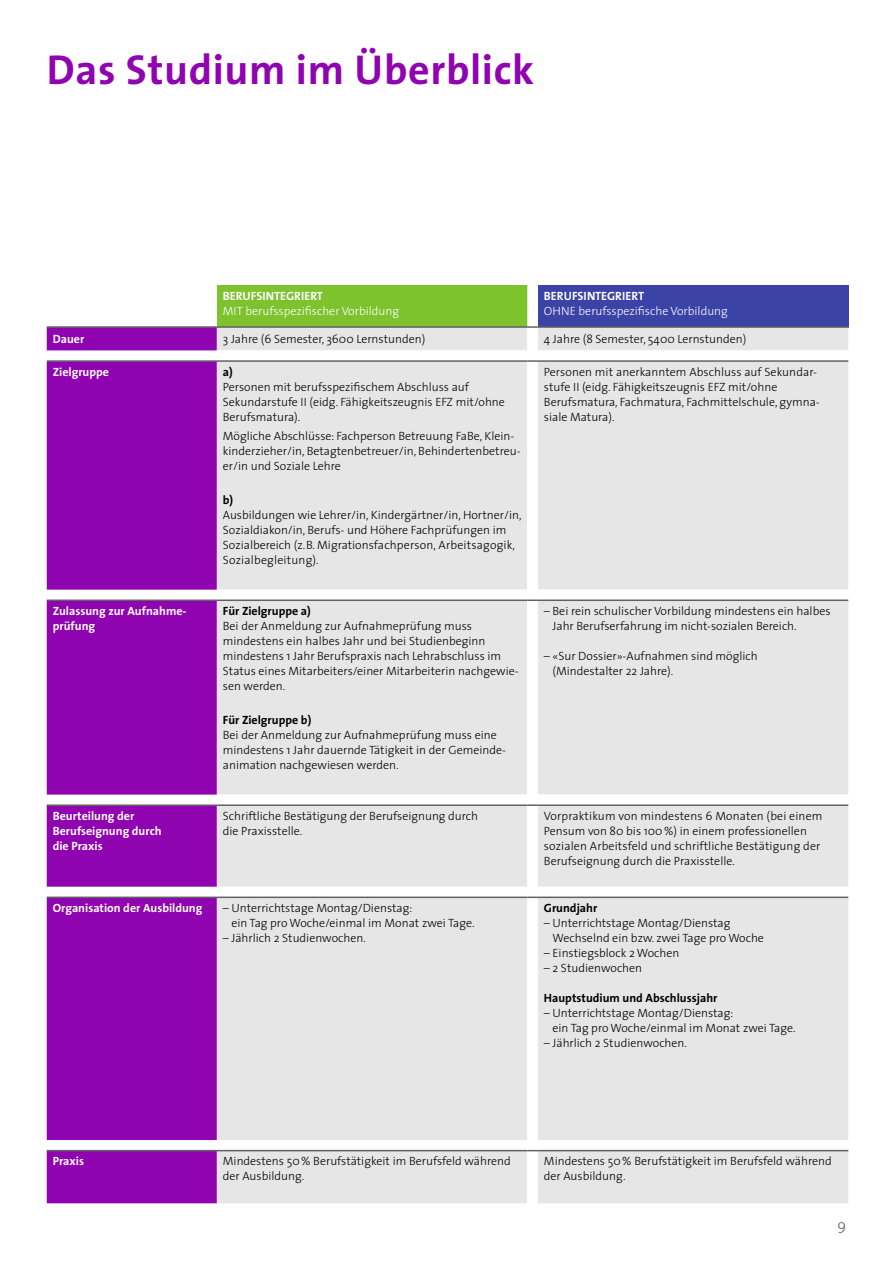
<style>
.page{position:relative;width:893px;height:1263px;background:#fff}
.page>*{position:absolute;margin:0;border:0;box-sizing:border-box;transform-origin:0 0}
._01_Titel{font:700 42px "The Sans";letter-spacing:.015em;color:#8f03b0}
.t1{font:300 15px "The Sans";color:#626262}
.t2{font:300 12px/15px "The Sans";color:#000}
.t3{font:700 12px/15px "The Sans";color:#fff}
.t4{font:300 12px "The Sans";color:#fff}
.t5{font:700 12px "The Sans";color:#000}
.t6{font:12px "The Sans Bold Caps";color:#fff}
.s1{font-weight:700}
</style>
<div class="page">
<div style="left:217px;top:285px;width:311px;height:41px;background:#7ec22e"></div>
<div style="left:538px;top:285px;width:310px;height:42px;background:#3b43a6"></div>
<div style="left:47px;top:328px;width:170px;height:875px;background:#8f03b0"></div>
<svg style="left:217px;top:328px;width:631px;height:875px;background:#e7e7e7"></svg>
<hr style="left:47px;top:326px;width:170px;height:2px;background:#626262">
<hr style="left:217px;top:326px;width:310px;height:2px;background:#626262">
<svg style="left:527px;top:326px;width:11px;height:2px"></svg>
<hr style="left:538px;top:326px;width:310px;height:2px;background:#626262">
<hr style="left:47px;top:360px;width:170px;height:2px;background:#626262">
<hr style="left:217px;top:360px;width:310px;height:2px;background:#626262">
<svg style="left:527px;top:360px;width:11px;height:2px"></svg>
<hr style="left:538px;top:360px;width:310px;height:2px;background:#626262">
<hr style="left:47px;top:804px;width:170px;height:2px;background:#626262">
<hr style="left:217px;top:804px;width:310px;height:2px;background:#626262">
<svg style="left:527px;top:804px;width:11px;height:2px"></svg>
<hr style="left:538px;top:804px;width:310px;height:2px;background:#626262">
<hr style="left:47px;top:896px;width:170px;height:2px;background:#626262">
<hr style="left:217px;top:896px;width:310px;height:2px;background:#626262">
<svg style="left:527px;top:896px;width:11px;height:2px"></svg>
<hr style="left:538px;top:896px;width:310px;height:2px;background:#626262">
<hr style="left:47px;top:1150px;width:170px;height:1px;background:#626262">
<hr style="left:217px;top:1150px;width:310px;height:1px;background:#626262">
<hr style="left:538px;top:1150px;width:310px;height:1px;background:#626262">
<hr style="left:47px;top:599px;width:170px;height:2px;background:#626262">
<hr style="left:217px;top:599px;width:310px;height:2px;background:#626262">
<svg style="left:527px;top:599px;width:11px;height:2px"></svg>
<hr style="left:538px;top:599px;width:310px;height:2px;background:#626262">
<p class="_01_Titel" style="left:47px;top:35px;width:489px">Das Studium im Überblick</p>
<p class="t6" style="left:223px;top:286px;width:102px">BERUFSINTEGRIERT</p>
<p class="t4" style="left:223px;top:301px;width:178px">MIT berufsspezifischer Vorbildung</p>
<p class="t6" style="left:544px;top:286px;width:102px">BERUFSINTEGRIERT</p>
<p class="t4" style="left:544px;top:301px;width:185px">OHNE berufsspezifische Vorbildung</p>
<p class="t3" style="left:53px;top:331px;width:33px">Dauer</p>
<p class="t2" style="left:223px;top:331px;width:204px">3 Jahre (6 Semester, 3600 Lernstunden)</p>
<p class="t2" style="left:544px;top:331px;width:204px">4 Jahre (8 Semester, 5400 Lernstunden)</p>
<p class="t3" style="left:53px;top:364px;width:58px">Zielgruppe</p>
<p class="t2" style="left:223px;top:364px;width:284px"><span class="s1">a)<br></span>Personen mit berufsspezifischem Abschluss auf<br>Sekundarstufe II (eidg. Fähigkeitszeugnis EFZ mit/ohne<br>Berufsmatura).</p>
<p class="t2" style="left:223px;top:428px;width:299px">Mögliche Abschlüsse: Fachperson Betreuung FaBe, Klein&shy;kinderzieher/in, Betagtenbetreuer/in, Behindertenbetreu&shy;er/in und Soziale Lehre</p>
<p class="t2" style="left:223px;top:492px;width:300px"><span class="s1">b)<br></span>Ausbildungen wie Lehrer/in, Kindergärtner/in, Hortner/in, Sozialdiakon/in, Berufs- und -Höhere Fachprüfungen im Sozialbereich (z.B. Migrationsfachperson, Arbeitsagogik, Sozialbegleitung).</p>
<p class="t2" style="left:544px;top:364px;width:277px">Personen mit anerkanntem Abschluss auf Sekundar&shy;stufe II (eidg. Fähigkeitszeugnis EFZ mit/ohne Berufsmatura, Fachmatura, Fachmittelschule, gymna&shy;siale Matura).</p>
<p class="t3" style="left:53px;top:603px;width:135px">Zulassung zur Aufnahme&shy;prüfung</p>
<p class="t2" style="left:223px;top:603px;width:297px"><span class="s1">Für Zielgruppe a)<br></span>Bei der Anmeldung zur Aufnahmeprüfung muss mindestens ein halbes Jahr und bei Studienbeginn mindestens 1 Jahr Berufspraxis nach Lehrabschluss im Status eines Mitarbeiters/einer Mitarbeiterin nachgewie&shy;sen werden.</p>
<p class="t2" style="left:223px;top:712px;width:285px"><span class="s1">Für Zielgruppe b)<br></span>Bei der Anmeldung zur Aufnahmeprüfung muss eine mindestens 1 Jahr -dauernde Tätigkeit in der Gemeinde&shy;animation nachgewiesen werden.</p>
<p class="t2" style="left:552px;top:603px;width:280px;text-indent:-9px">– Bei rein schulischer Vorbildung mindestens ein halbes<br>Jahr Berufserfahrung im nicht-sozialen Bereich.</p>
<p class="t2" style="left:552px;top:648px;width:207px;text-indent:-9px">– «Sur Dossier»-Aufnahmen sind möglich (Mindestalter 22 Jahre).</p>
<p class="t3" style="left:53px;top:808px;width:110px">Beurteilung der -Berufseignung durch die Praxis</p>
<p class="t2" style="left:223px;top:808px;width:257px">Schriftliche Bestätigung der Berufseignung durch die Praxisstelle.</p>
<p class="t2" style="left:544px;top:808px;width:280px">Vorpraktikum von mindestens 6 Monaten (bei einem Pensum von 80 bis 100%) in einem professionellen sozialen Arbeitsfeld und schriftliche Bestätigung der Berufseignung durch die Praxisstelle.</p>
<p class="t3" style="left:53px;top:900px;width:151px">Organisation der Ausbildung</p>
<p class="t2" style="left:231px;top:900px;width:245px;text-indent:-9px">– Unterrichtstage Montag/Dienstag:<br>ein Tag pro Woche/einmal im Monat zwei Tage.</p>
<p class="t2" style="left:223px;top:930px;width:145px">– Jährlich 2 Studienwochen.</p>
<p class="t5" style="left:544px;top:898px;width:55px">Grundjahr</p>
<p class="t2" style="left:552px;top:915px;width:213px;text-indent:-9px">– Unterrichtstage Montag/Dienstag<br>Wechselnd ein bzw. zwei Tage pro Woche</p>
<p class="t2" style="left:544px;top:945px;width:137px">– Einstiegsblock 2 Wochen</p>
<p class="t2" style="left:544px;top:960px;width:100px">– 2 Studienwochen</p>
<p class="t5" style="left:544px;top:988px;width:175px">Hauptstudium und Abschlussjahr</p>
<p class="t2" style="left:552px;top:1005px;width:245px;text-indent:-9px">– Unterrichtstage Montag/Dienstag:<br>ein Tag pro Woche/einmal im Monat zwei Tage.</p>
<p class="t2" style="left:544px;top:1035px;width:145px">– Jährlich 2 Studienwochen.</p>
<p class="t3" style="left:53px;top:1153px;width:33px">Praxis</p>
<p class="t2" style="left:223px;top:1153px;width:289px">Mindestens 50% Berufstätigkeit im Berufsfeld während der Ausbildung.</p>
<p class="t2" style="left:544px;top:1153px;width:289px">Mindestens 50% Berufstätigkeit im Berufsfeld während der Ausbildung.</p>
<p class="t1" style="left:837px;top:1213px;width:10px">9</p>
</div>
